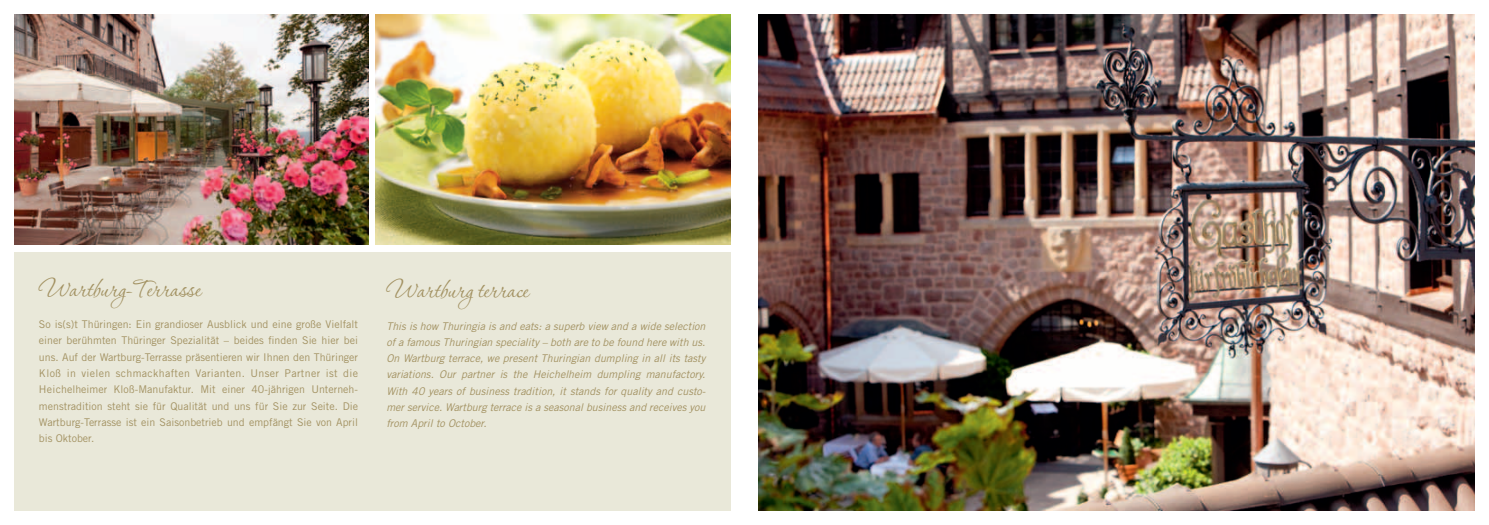
<style>
.page{position:relative;width:1489px;height:525px;background:#fff}
.page>*{position:absolute;margin:0;border:0;box-sizing:border-box;transform-origin:0 0}
.t1{font:30px "Corinthia Professional";color:#a29161}
.t2{font:10.62px/16.2px "Trade Gothic LT Std";color:#a29161;text-align:justify}
.t3{font:italic 10.62px/16.2px "Trade Gothic";color:#a29161;text-align:justify}
</style>
<div class="page">
<img style="left:758px;top:14px;width:716px;height:496px">
<img style="left:376px;top:14px;width:354px;height:230px">
<img style="left:14px;top:14px;width:355px;height:230px">
<div style="left:14px;top:252px;width:716px;height:258px;background:#e9e8d9"></div>
<h1 class="t1" style="left:39px;top:273px;width:163px">Wartburg-Terrasse</h1>
<p class="t2" style="left:39px;top:316px;width:320px">So is(s)t Thüringen: Ein grandioser Ausblick und eine große Vielfalt einer berühmten Thüringer Spezialität – beides finden Sie hier bei uns. Auf der Wartburg-Terrasse präsentieren wir Ihnen den Thüringer Kloß in vielen schmackhaften Varianten. Unser Partner ist die Heichelheimer Kloß-Manufaktur. Mit einer 40-jährigen Unterneh&shy;menstradition steht sie für Qualität und uns für Sie zur Seite. Die Wartburg-Terrasse ist ein Saisonbetrieb und empfängt Sie von April bis Oktober.</p>
<h1 class="t1" style="left:386px;top:274px;width:144px">Wartburg terrace</h1>
<p class="t3" style="left:386px;top:317px;width:321px">This is how Thuringia is and eats: a superb view and a wide selection of a famous Thuringian speciality – both are to be found here with us.<br>On Wartburg terrace, we present Thuringian dumpling in all its tasty variations. Our partner is the Heichelheim dumpling manufactory.<br>With 40 years of business tradition, it stands for quality and custo&shy;mer service. Wartburg terrace is a seasonal business and receives you from April to October.</p>
</div>
